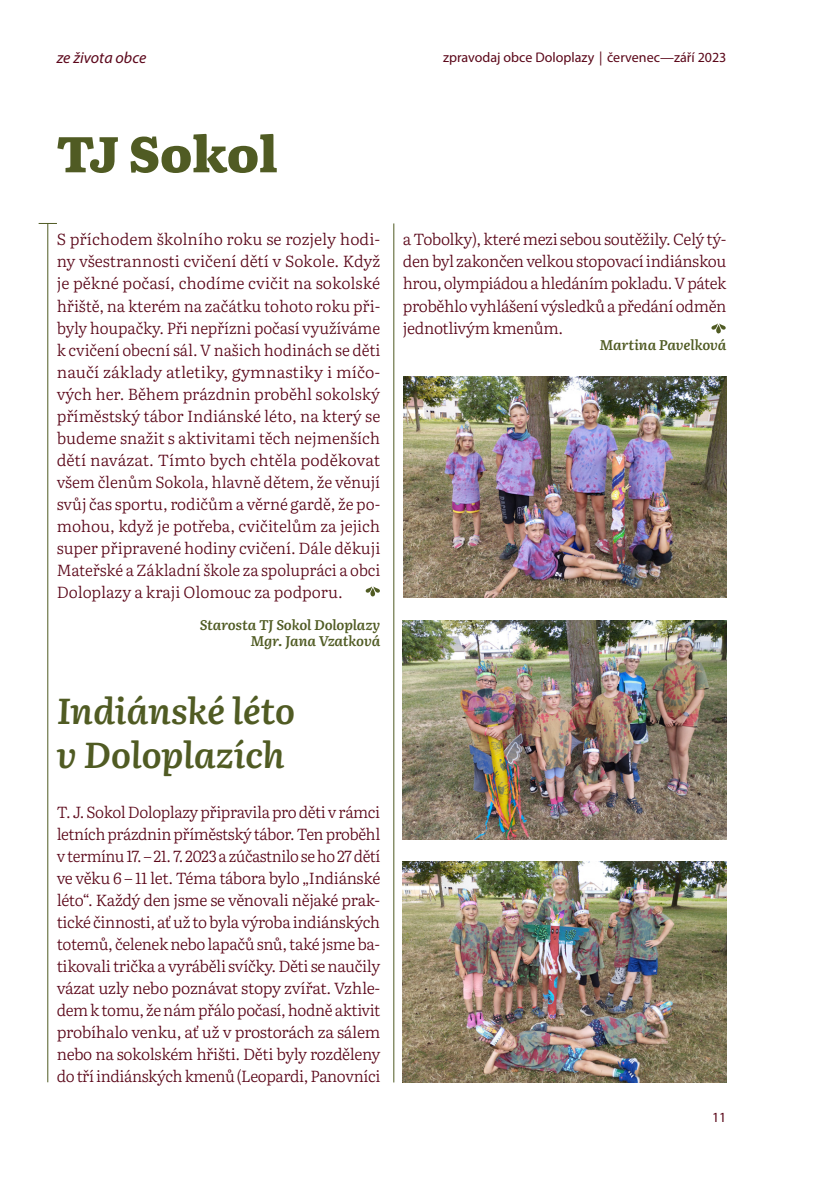
<style>
.page{position:relative;width:840px;height:1191px;background:#fff}
.page>*{position:absolute;margin:0;border:0;box-sizing:border-box;transform-origin:0 0}
.nadpis{font:800 50px "Literata";letter-spacing:-.005em;color:#505b23}
.nadpis-2{font:italic 600 36px/44px "Literata";letter-spacing:-.01em;color:#505b23}
.zakladni_text{font:300 16px/22px "Literata";letter-spacing:-.02em;color:#5a0618;text-align:justify}
.nazvy_rubrik{font:italic 16px "Myriad Pro";color:#5b061a}
.podpis{font:italic 600 14px/16px "Literata";letter-spacing:-.01em;color:#505b23;text-align:right}
.t1{font:14px "Myriad Pro";color:#5a0618}
</style>
<div class="page">
<hr style="left:393px;top:223px;width:1px;height:859px;background:#505b23">
<hr style="left:47px;top:223px;width:1px;height:859px;background:#505b23">
<svg style="left:365px;top:586px;width:15px;height:10px"></svg>
<svg style="left:711px;top:323px;width:14px;height:10px"></svg>
<svg style="left:39px;top:223px;width:18px;height:1px"></svg>
<img style="left:403px;top:376px;width:323px;height:221px">
<img style="left:402px;top:620px;width:323px;height:219px">
<img style="left:402px;top:861px;width:323px;height:221px">
<p class="nazvy_rubrik" style="left:57px;top:48px;width:91px">ze života obce</p>
<p class="t1" style="left:443px;top:48px;width:285px">zpravodaj obce Doloplazy | červenec—září 2023</p>
<p class="nadpis" style="left:57px;top:115px;width:222px">TJ Sokol</p>
<p class="zakladni_text" style="left:57px;top:227px;width:325px">S příchodem školního roku se rozjely hodi&shy;ny všestrannosti cvičení dětí v Sokole. Když je pěkné počasí, chodíme cvičit na sokolské hřiště, na kterém na začátku tohoto roku při&shy;byly houpačky. Při nepřízni počasí využíváme k cvičení obecní sál. V našich hodinách se děti naučí základy atletiky, gymnastiky i míčo&shy;vých her. Během prázdnin proběhl sokolský příměstský tábor Indiánské léto, na který se budeme snažit s aktivitami těch nejmenších dětí navázat. Tímto bych chtěla poděkovat všem členům Sokola, hlavně dětem, že věnují svůj čas sportu, rodičům a věrné gardě, že po&shy;mohou, když je potřeba, cvičitelům za jejich super připravené hodiny cvičení. Dále děkuji Mateřské a Základní škole za spolupráci a obci Doloplazy a kraji Olomouc za podporu.</p>
<p class="podpis" style="left:200px;top:615px;width:182px">Starosta TJ Sokol Doloplazy<br>Mgr. Jana Vzatková</p>
<p class="nadpis-2" style="left:57px;top:686px;width:240px">Indiánské léto v Doloplazích</p>
<p class="zakladni_text" style="left:57px;top:799px;width:325px">T. J. Sokol Doloplazy připravila pro děti v rámci letních prázdnin příměstský tábor. Ten proběhl v termínu 17. – 21. 7. 2023 a zúčastnilo se ho 27 dětí ve věku 6 – 11 let. Téma tábora bylo „Indiánské léto“. Každý den jsme se věnovali nějaké prak&shy;tické činnosti, ať už to byla výroba indiánských totemů, čelenek nebo lapačů snů, také jsme ba&shy;tikovali trička a vyráběli svíčky. Děti se naučily vázat uzly nebo poznávat stopy zvířat. Vzhle&shy;dem k tomu, že nám přálo počasí, hodně aktivit probíhalo venku, ať už v prostorách za sálem nebo na sokolském hřišti. Děti byly rozděleny do tří indiánských kmenů (Leopardi, Panovníci</p>
<p class="zakladni_text" style="left:403px;top:227px;width:325px">a Tobolky), které mezi sebou soutěžily. Celý tý&shy;den byl zakončen velkou stopovací indiánskou hrou, olympiádou a hledáním pokladu. V pátek proběhlo vyhlášení výsledků a předání odměn jednotlivým kmenům.</p>
<p class="podpis" style="left:599px;top:335px;width:128px">Martina Pavelková</p>
<p class="t1" style="left:711px;top:1108px;width:16px">11</p>
</div>
